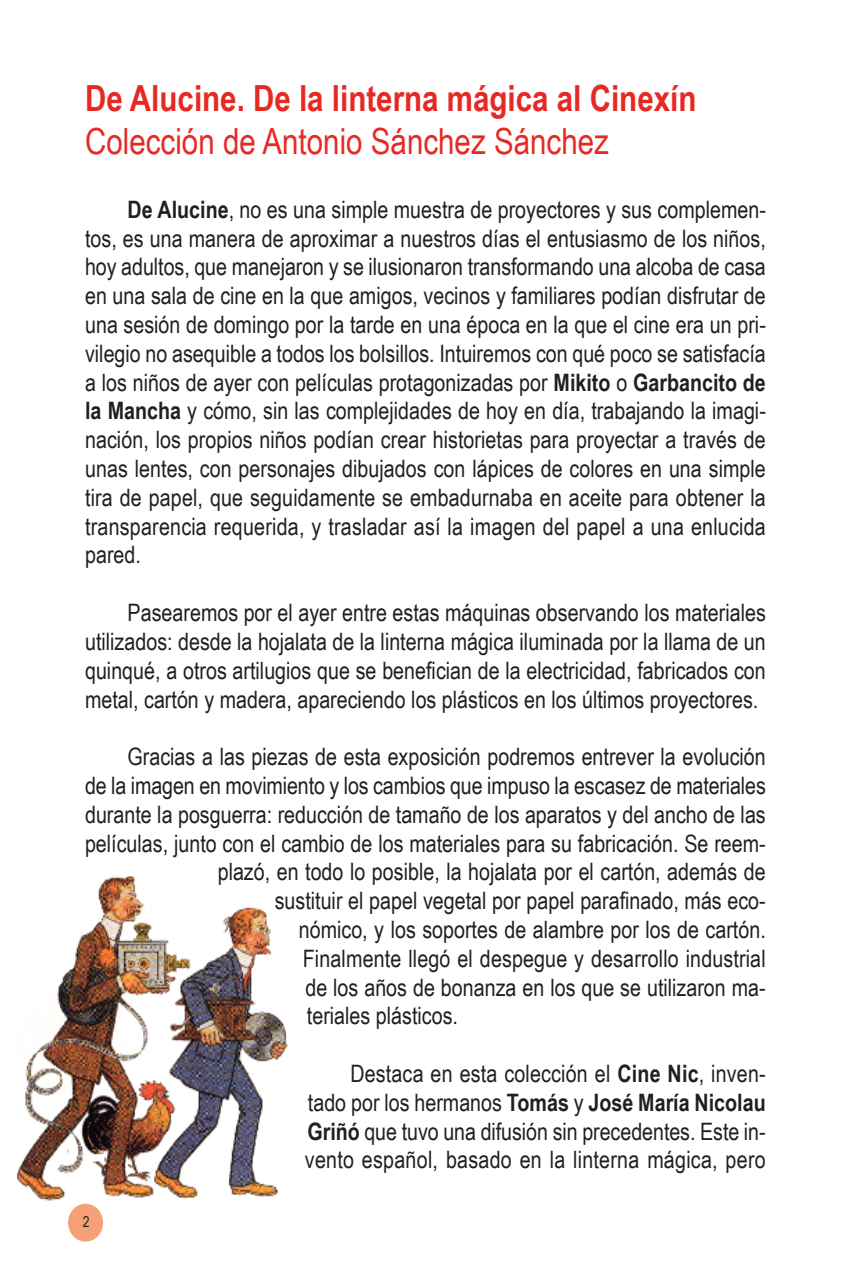
<style>
.page{position:relative;width:851px;height:1276px;background:#fff}
.page>*{position:absolute;margin:0;border:0;box-sizing:border-box;transform-origin:0 0}
.t1{font:700 36px "Arial Narrow";color:#e72924}
.t2{font:36px "Arial Narrow";color:#e72924}
.t3{font:24px/28.8px "Arial Narrow";color:#231f20;text-align:justify}
.t4{font:15px "Arial Narrow";color:#231f20}
.s1{font-weight:700}
</style>
<div class="page">
<img style="left:16px;top:876px;width:278px;height:325px">
<div style="left:68px;top:1203px;width:35px;height:38px;background:#f5a077;border-radius:50%"></div>
<h1 class="t1" style="left:85px;top:78px;width:612px">De Alucine. De la linterna mágica al Cinexín</h1>
<h1 class="t2" style="left:85px;top:121px;width:525px">Colección de Antonio Sánchez Sánchez</h1>
<p class="t3" style="left:85px;top:195px;width:682px;text-indent:43px"><span class="s1">De Alucine</span>, no es una simple muestra de proyectores y sus complemen&shy;tos, es una manera de aproximar a nuestros días el entusiasmo de los niños, hoy adultos, que manejaron y se ilusionaron transformando una alcoba de casa en una sala de cine en la que amigos, vecinos y familiares podían disfrutar de una sesión de domingo por la tarde en una época en la que el cine era un pri&shy;vilegio no asequible a todos los bolsillos. Intuiremos con qué poco se satisfacía a los niños de ayer con películas protagonizadas por <span class="s1">Mikito</span> o <span class="s1">Garbancito de la Mancha</span> y cómo, sin las complejidades de hoy en día, trabajando la imagi&shy;nación, los propios niños podían crear historietas para proyectar a través de unas lentes, con personajes dibujados con lápices de colores en una simple tira de papel, que seguidamente se embadurnaba en aceite para obtener la transparencia requerida, y trasladar así la imagen del papel a una enlucida pared.</p>
<p class="t3" style="left:85px;top:598px;width:682px;text-indent:43px">Pasearemos por el ayer entre estas máquinas observando los materiales utilizados: desde la hojalata de la linterna mágica iluminada por la llama de un quinqué, a otros artilugios que se benefician de la electricidad, fabricados con metal, cartón y madera, apareciendo los plásticos en los últimos proyectores.</p>
<p class="t3" style="left:128px;top:742px;width:639px">Gracias a las piezas de esta exposición podremos entrever la evolución</p>
<p class="t3" style="left:85px;top:771px;width:682px">de la imagen en movimiento y los cambios que impuso la escasez de materiales</p>
<p class="t3" style="left:85px;top:799px;width:682px">durante la posguerra: reducción de tamaño de los aparatos y del ancho de las</p>
<p class="t3" style="left:85px;top:828px;width:682px">películas, junto con el cambio de los materiales para su fabricación. Se reem-</p>
<p class="t3" style="left:218px;top:857px;width:549px">plazó, en todo lo posible, la hojalata por el cartón, además de</p>
<p class="t3" style="left:275px;top:886px;width:492px">sustituir el papel vegetal por papel parafinado, más eco-</p>
<p class="t3" style="left:299px;top:915px;width:468px">nómico, y los soportes de alambre por los de cartón.</p>
<p class="t3" style="left:303px;top:943px;width:464px">Finalmente llegó el despegue y desarrollo industrial</p>
<p class="t3" style="left:305px;top:972px;width:462px">de los años de bonanza en los que se utilizaron ma-</p>
<p class="t3" style="left:307px;top:1001px;width:152px">teriales plásticos.</p>
<p class="t3" style="left:305px;top:1059px;width:462px;text-indent:45px">Destaca en esta colección el <span class="s1">Cine Nic</span>, inven&shy;tado por los hermanos <span class="s1">Tomás</span> y <span class="s1">José María Nicolau Griñó</span> que tuvo una difusión sin precedentes. Este in&shy;vento español, basado en la linterna mágica, pero</p>
<p class="t4" style="left:83px;top:1213px;width:8px">2</p>
</div>
